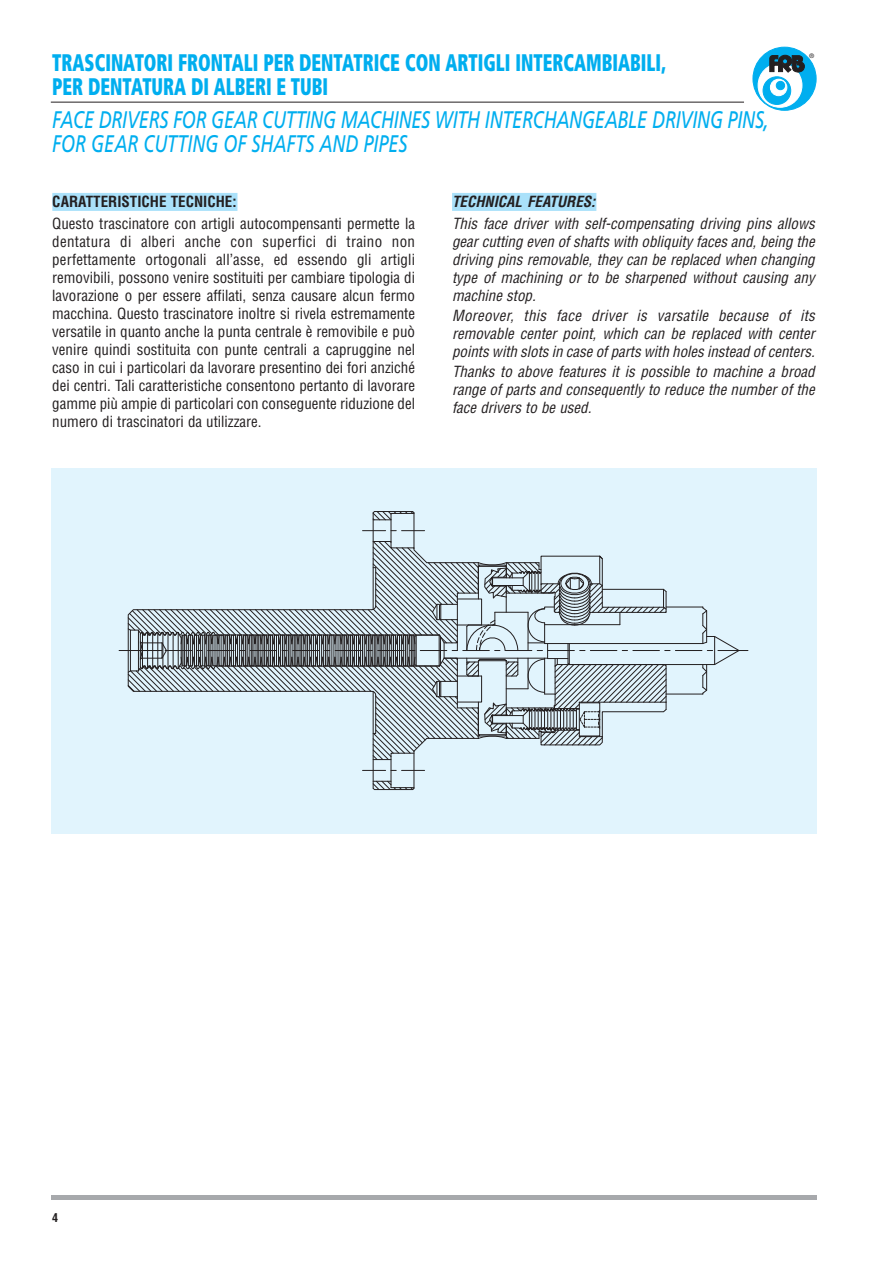
<style>
.page{position:relative;width:893px;height:1263px;background:#fff}
.page>*{position:absolute;margin:0;border:0;box-sizing:border-box;transform-origin:0 0}
.t1{font:italic 24px/24px "Frutiger";letter-spacing:-.01em;color:#00aeef;scale:.75 1}
.t2{font:900 condensed 24px/24px "Frutiger";color:#00aeef;scale:.75 1}
.t3{font:condensed 15px/18px "Helvetica";color:#231f20;text-align:justify}
.t4{font:italic condensed 15px/18px "Helvetica";color:#231f20;text-align:justify}
.t5{font:700 condensed 15px "Helvetica";color:#231f20}
.t6{font:italic 700 condensed 15px "Helvetica";color:#231f20}
.t7{font:700 condensed 12px "Helvetica";color:#231f20}
.t8{font:6.15px "Helvetica";color:#231f20}
</style>
<div class="page">
<hr style="left:51px;top:1195px;width:765px;height:4px;background:#a7a9ac">
<div style="left:52px;top:193px;width:185px;height:18px;background:#aae1fa"></div>
<div style="left:452px;top:193px;width:144px;height:18px;background:#aae1fa"></div>
<div style="left:753px;top:47px;width:63px;height:63px;background:#00aeef;border:1px solid #00aeef;border-radius:50%"></div>
<svg style="left:758px;top:63px;width:44px;height:44px"></svg>
<div style="left:763px;top:77px;width:28px;height:28px;background:#00aeef;border:1px solid #00aeef;border-radius:50%"></div>
<svg style="left:770px;top:79px;width:17px;height:17px"></svg>
<div style="left:776px;top:81px;width:9px;height:9px;background:#00aeef;border:1px solid #00aeef;border-radius:50%"></div>
<svg style="left:770px;top:55px;width:34px;height:17px"></svg>
<hr style="left:51px;top:102px;width:693px;height:1px;background:#231f20">
<div style="left:51px;top:468px;width:765px;height:365px;background:#e1f4fd"></div>
<hr style="left:119px;top:650px;width:30px;height:1px;background:#231f20">
<hr style="left:718px;top:650px;width:30px;height:1px;background:#231f20">
<svg style="left:127px;top:511px;width:612px;height:280px"></svg>
<h1 class="t2" style="left:52px;top:52px;width:819px">TRASCINATORI FRONTALI PER DENTATRICE CON ARTIGLI INTERCAMBIABILI,<br>PER DENTATURA DI ALBERI E TUBI</h1>
<h1 class="t1" style="left:52px;top:110px;width:957px">FACE DRIVERS FOR GEAR CUTTING MACHINES WITH INTERCHANGEABLE DRIVING PINS,<br>FOR GEAR CUTTING OF SHAFTS AND PIPES</h1>
<p class="t8" style="left:809px;top:54px;width:6px">®</p>
<p class="t5" style="left:52px;top:195px;width:186px">CARATTERISTICHE TECNICHE:</p>
<p class="t3" style="left:52px;top:216px;width:364px">Questo trascinatore con artigli autocompensanti permette la dentatura di alberi anche con superfici di traino non perfettamente ortogonali all’asse, ed essendo gli artigli removibili, possono venire sostituiti per cambiare tipologia di lavorazione o per essere affilati, senza causare alcun fermo macchina. Questo trascinatore inoltre si rivela estremamente versatile in quanto anche la punta centrale è removibile e può venire quindi sostituita con punte centrali a capruggine nel caso in cui i particolari da lavorare presentino dei fori anziché dei centri. Tali caratteristiche consentono pertanto di lavorare gamme più ampie di particolari con conseguente riduzione del numero di trascinatori da utilizzare.</p>
<p class="t6" style="left:452px;top:195px;width:145px">TECHNICAL FEATURES:</p>
<p class="t4" style="left:452px;top:216px;width:364px">This face driver with self-compensating driving pins allows gear cutting even of shafts with obliquity faces and, being the driving pins removable, they can be replaced when changing type of machining or to be sharpened without causing any machine stop.</p>
<p class="t4" style="left:452px;top:308px;width:364px">Moreover, this face driver is varsatile because of its removable center point, which can be replaced with center points with slots in case of parts with holes instead of centers.</p>
<p class="t4" style="left:452px;top:364px;width:364px">Thanks to above features it is possible to machine a broad range of parts and consequently to reduce the number of the face drivers to be used.</p>
<p class="t7" style="left:52px;top:1213px;width:7px">4</p>
</div>
